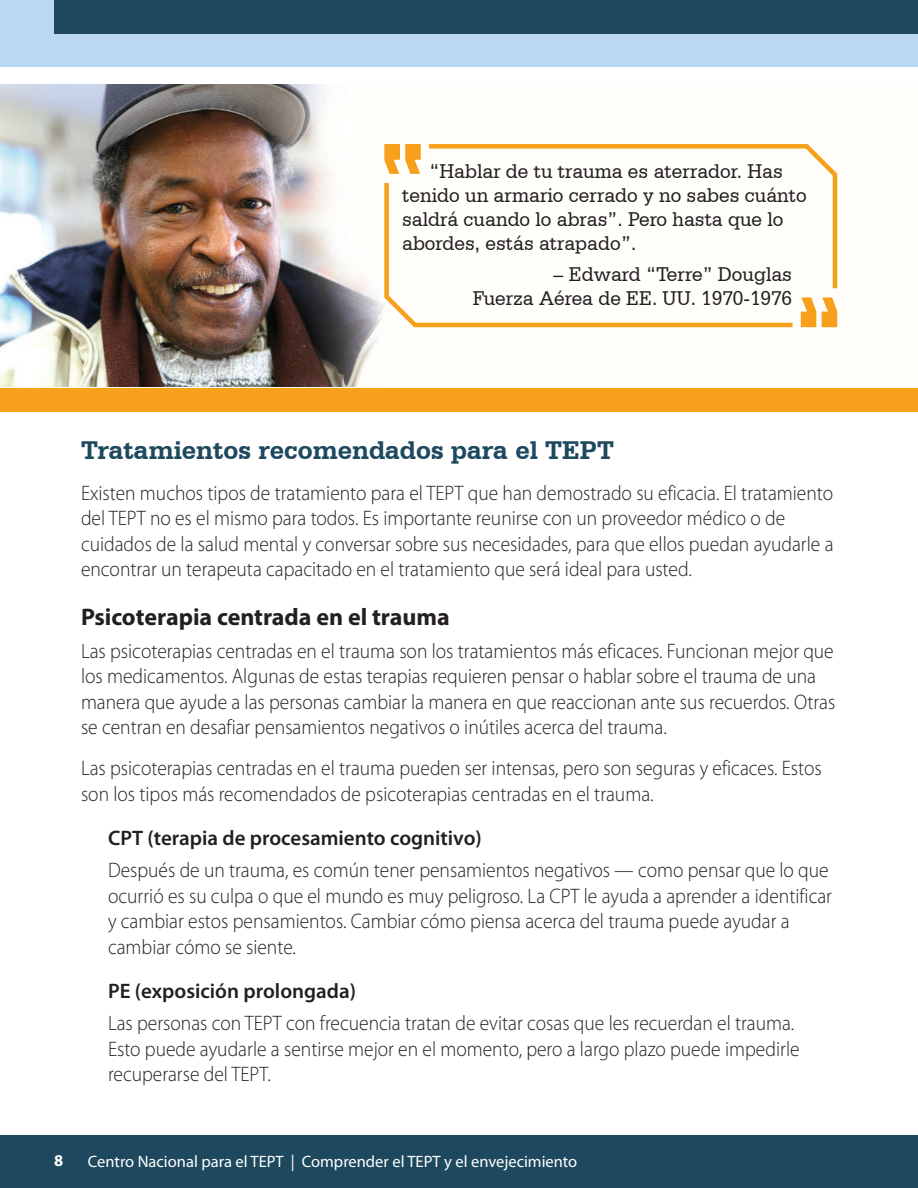
<style>
.page{position:relative;width:918px;height:1188px;background:#fff}
.page>*{position:absolute;margin:0;border:0;box-sizing:border-box;transform-origin:0 0}
.t1{font:700 27px "Serifa BT";color:#1d485d}
.t2{font:700 24px "Myriad Pro";color:#231f20}
.t3{font:300 21px/25.5px "Myriad Pro";color:#231f20;scale:.93 1}
.t4{font:21px/24px "Serifa BT";color:#231f20;scale:.95 1}
.t5{font:600 21px "Myriad Pro";color:#231f20}
.t6{font:16.5px "Myriad Pro";color:#fff}
.t7{font:700 16.5px "Myriad Pro";color:#fff}
</style>
<div class="page">
<img style="left:0;top:84px;width:838px;height:303px">
<div style="left:0;top:1135px;width:918px;height:53px;background:#1d485d"></div>
<div style="left:0;top:0;width:918px;height:68px;background:#bbd8f1"></div>
<div style="left:54px;top:0;width:864px;height:34px;background:#1d485d"></div>
<div style="left:0;top:388px;width:918px;height:24px;background:#f6a01b"></div>
<svg style="left:384px;top:144px;width:37px;height:30px"></svg>
<svg style="left:801px;top:297px;width:15px;height:30px"></svg>
<svg style="left:822px;top:297px;width:15px;height:30px"></svg>
<svg style="left:382px;top:179px;width:415px;height:152px"></svg>
<svg style="left:425px;top:140px;width:413px;height:153px"></svg>
<p class="t4" style="left:402px;top:159px;width:427px;text-indent:27px">“Hablar de tu trauma es aterrador. Has tenido un armario cerrado y no sabes cuánto saldrá cuando lo abras”. Pero hasta que lo abordes, estás atrapado”.</p>
<p class="t4" style="left:554px;top:262px;width:253px">– Edward “Terre” Douglas</p>
<p class="t4" style="left:473px;top:286px;width:338px">Fuerza Aérea de EE. UU. 1970-1976</p>
<h2 class="t1" style="left:81px;top:433px;width:535px">Tratamientos recomendados para el TEPT</h2>
<p class="t3" style="left:81px;top:480px;width:811px">Existen muchos tipos de tratamiento para el TEPT que han demostrado su eficacia. El tratamiento del TEPT no es el mismo para todos. Es importante reunirse con un proveedor médico o de cuidados de la salud mental y conversar sobre sus necesidades, para que ellos puedan ayudarle a encontrar un terapeuta capacitado en el tratamiento que será ideal para usted.</p>
<h3 class="t2" style="left:81px;top:602px;width:370px">Psicoterapia centrada en el trauma</h3>
<p class="t3" style="left:81px;top:638px;width:813px">Las psicoterapias centradas en el trauma son los tratamientos más eficaces. Funcionan mejor que los medicamentos. Algunas de estas terapias requieren pensar o hablar sobre el trauma de una manera que ayude a las personas cambiar la manera en que reaccionan ante sus recuerdos. Otras se centran en desafiar pensamientos negativos o inútiles acerca del trauma.</p>
<p class="t3" style="left:81px;top:755px;width:798px">Las psicoterapias centradas en el trauma pueden ser intensas, pero son seguras y eficaces. Estos son los tipos más recomendados de psicoterapias centradas en el trauma.</p>
<h4 class="t5" style="left:108px;top:824px;width:375px">CPT (terapia de procesamiento cognitivo)</h4>
<p class="t3" style="left:108px;top:857px;width:780px">Después de un trauma, es común tener pensamientos negativos — como pensar que lo que ocurrió es su culpa o que el mundo es muy peligroso. La CPT le ayuda a aprender a identificar y cambiar estos pensamientos. Cambiar cómo piensa acerca del trauma puede ayudar a cambiar cómo se siente.</p>
<h4 class="t5" style="left:108px;top:977px;width:250px">PE (exposición prolongada)</h4>
<p class="t3" style="left:108px;top:1010px;width:745px">Las personas con TEPT con frecuencia tratan de evitar cosas que les recuerdan el trauma.<br>Esto puede ayudarle a sentirse mejor en el momento, pero a largo plazo puede impedirle recuperarse del TEPT.</p>
<p class="t7" style="left:54px;top:1149px;width:11px">8</p>
<p class="t6" style="left:88px;top:1151px;width:491px">Centro Nacional para el TEPT | Comprender el TEPT y el envejecimiento</p>
</div>
